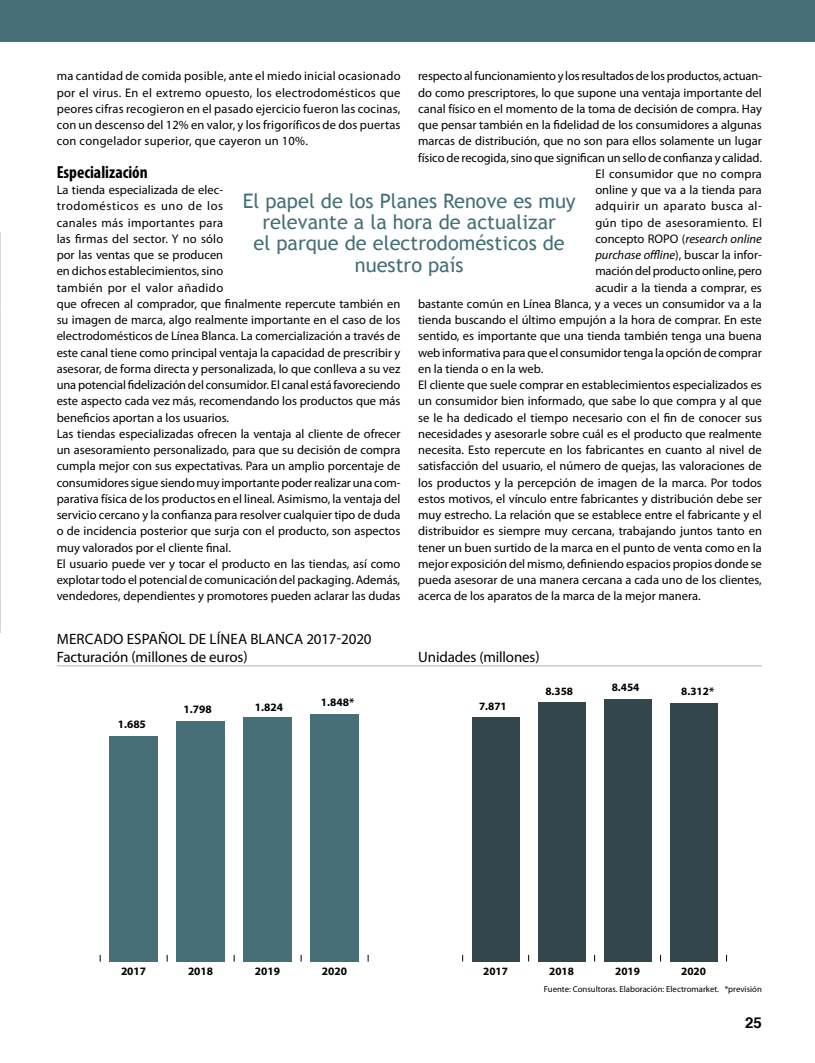
<style>
.page{position:relative;width:815px;height:1063px;background:#fff}
.page>*{position:absolute;margin:0;border:0;box-sizing:border-box;transform-origin:0 0}
.t1{font:20px/21.2px "Trebuchet MS";color:#466f77;text-align:center}
.t2{font:700 condensed 17.5px "Myriad Pro";color:#000}
.t3{font:15px/18px "Myriad Pro";letter-spacing:-.01em;color:#000}
.t4{font:700 15px "Helvetica";color:#000}
.t5{font:12.5px/16.2px "Myriad Pro";color:#000;text-align:justify}
.t6{font:italic 12.5px "Myriad Pro";color:#000}
.t7{font:12.5px "Myriad Pro";letter-spacing:.035em;color:#000}
.t8{font:12.5px "Myriad Pro";letter-spacing:.02em;color:#000}
.t9{font:700 11.38px "Myriad Pro";color:#000}
.t10{font:700 11.25px "Myriad Pro";color:#000}
.t11{font:8.75px "Myriad Pro";color:#000}
.s1{font-style:normal}
.s2{font-style:italic}
</style>
<div class="page">
<div style="left:0;top:0;width:815px;height:41px;background:#466f77"></div>
<img style="left:0;top:232px;width:1px;height:401px">
<hr style="left:57px;top:666px;width:361px;height:1px;background:#b3b2b2">
<hr style="left:418px;top:666px;width:344px;height:1px;background:#b3b2b2">
<div style="left:110px;top:736px;width:48px;height:226px;background:#466f77"></div>
<div style="left:177px;top:721px;width:48px;height:241px;background:#466f77"></div>
<div style="left:244px;top:717px;width:48px;height:245px;background:#466f77"></div>
<div style="left:310px;top:714px;width:49px;height:248px;background:#466f77"></div>
<div style="left:472px;top:717px;width:47px;height:244px;background:#33464b"></div>
<div style="left:538px;top:702px;width:47px;height:259px;background:#33464b"></div>
<div style="left:604px;top:699px;width:47px;height:262px;background:#33464b"></div>
<div style="left:670px;top:703px;width:47px;height:258px;background:#33464b"></div>
<p class="t5" style="left:418px;top:68px;width:345px">respecto al funcionamiento y los resultados de los productos, actuan-</p>
<p class="t5" style="left:418px;top:84px;width:345px">do como prescriptores, lo que supone una ventaja importante del</p>
<p class="t5" style="left:418px;top:100px;width:345px">canal físico en el momento de la toma de decisión de compra. Hay</p>
<p class="t5" style="left:418px;top:116px;width:345px">que pensar también en la fidelidad de los consumidores a algunas</p>
<p class="t5" style="left:418px;top:133px;width:345px">marcas de distribución, que no son para ellos solamente un lugar</p>
<p class="t5" style="left:418px;top:149px;width:345px">físico de recogida, sino que significan un sello de confianza y calidad.</p>
<p class="t5" style="left:595px;top:165px;width:168px">El consumidor que no compra</p>
<p class="t5" style="left:595px;top:181px;width:168px">online y que va a la tienda para</p>
<p class="t7" style="left:595px;top:198px;width:168px">adquirir un aparato busca al-</p>
<p class="t8" style="left:595px;top:215px;width:168px">gún tipo de asesoramiento. El</p>
<p class="t6" style="left:595px;top:231px;width:168px"><span class="s1">concepto ROPO (</span>research online</p>
<p class="t5" style="left:595px;top:246px;width:168px"><span class="s2">purchase offline</span>), buscar la infor-</p>
<p class="t5" style="left:595px;top:263px;width:168px">mación del producto online, pero</p>
<p class="t5" style="left:595px;top:279px;width:168px">acudir a la tienda a comprar, es</p>
<p class="t5" style="left:418px;top:295px;width:345px">bastante común en Línea Blanca, y a veces un consumidor va a la</p>
<p class="t5" style="left:418px;top:311px;width:345px">tienda buscando el último empujón a la hora de comprar. En este</p>
<p class="t5" style="left:418px;top:328px;width:345px">sentido, es importante que una tienda también tenga una buena</p>
<p class="t5" style="left:418px;top:344px;width:345px">web informativa para que el consumidor tenga la opción de comprar</p>
<p class="t5" style="left:418px;top:360px;width:127px">en la tienda o en la web.</p>
<p class="t5" style="left:418px;top:376px;width:345px">El cliente que suele comprar en establecimientos especializados es</p>
<p class="t5" style="left:418px;top:393px;width:345px">un consumidor bien informado, que sabe lo que compra y al que</p>
<p class="t5" style="left:418px;top:409px;width:345px">se le ha dedicado el tiempo necesario con el fin de conocer sus</p>
<p class="t5" style="left:418px;top:425px;width:345px">necesidades y asesorarle sobre cuál es el producto que realmente</p>
<p class="t5" style="left:418px;top:441px;width:345px">necesita. Esto repercute en los fabricantes en cuanto al nivel de</p>
<p class="t5" style="left:418px;top:458px;width:345px">satisfacción del usuario, el número de quejas, las valoraciones de</p>
<p class="t5" style="left:418px;top:474px;width:345px">los productos y la percepción de imagen de la marca. Por todos</p>
<p class="t5" style="left:418px;top:490px;width:345px">estos motivos, el vínculo entre fabricantes y distribución debe ser</p>
<p class="t5" style="left:418px;top:506px;width:345px">muy estrecho. La relación que se establece entre el fabricante y el</p>
<p class="t5" style="left:418px;top:523px;width:345px">distribuidor es siempre muy cercana, trabajando juntos tanto en</p>
<p class="t5" style="left:418px;top:539px;width:345px">tener un buen surtido de la marca en el punto de venta como en la</p>
<p class="t5" style="left:418px;top:555px;width:345px">mejor exposición del mismo, definiendo espacios propios donde se</p>
<p class="t5" style="left:418px;top:571px;width:345px">pueda asesorar de una manera cercana a cada uno de los clientes,</p>
<p class="t5" style="left:418px;top:588px;width:284px">acerca de los aparatos de la marca de la mejor manera.</p>
<p class="t5" style="left:57px;top:68px;width:345px">ma cantidad de comida posible, ante el miedo inicial ocasionado por el virus. En el extremo opuesto, los electrodomésticos que peores cifras recogieron en el pasado ejercicio fueron las cocinas, con un descenso del 12% en valor, y los frigoríficos de dos puertas con congelador superior, que cayeron un 10%.</p>
<h2 class="t2" style="left:57px;top:161px;width:93px">Especialización</h2>
<p class="t5" style="left:57px;top:181px;width:345px;text-align:left">La tienda especializada de elec-<br>trodomésticos es uno de los<br>canales más importantes para<br>las firmas del sector. Y no sólo<br>por las ventas que se producen<br>en dichos establecimientos, sino<br>también por el valor añadido<br>que ofrecen al comprador, que finalmente repercute también en su imagen de marca, algo realmente importante en el caso de los electrodomésticos de Línea Blanca. La comercialización a través de este canal tiene como principal ventaja la capacidad de prescribir y asesorar, de forma directa y personalizada, lo que conlleva a su vez una potencial fidelización del consumidor. El canal está favoreciendo este aspecto cada vez más, recomendando los productos que más beneficios aportan a los usuarios.<br>Las tiendas especializadas ofrecen la ventaja al cliente de ofrecer un asesoramiento personalizado, para que su decisión de compra cumpla mejor con sus expectativas. Para un amplio porcentaje de consumidores sigue siendo muy importante poder realizar una com&shy;parativa física de los productos en el lineal. Asimismo, la ventaja del servicio cercano y la confianza para resolver cualquier tipo de duda o de incidencia posterior que surja con el producto, son aspectos muy valorados por el cliente final.<br>El usuario puede ver y tocar el producto en las tiendas, así como explotar todo el potencial de comunicación del packaging. Además, vendedores, dependientes y promotores pueden aclarar las dudas</p>
<h1 class="t1" style="left:243px;top:191px;width:335px">El papel de los Planes Renove es muy relevante a la hora de actualizar<br>el parque de electrodomésticos de nuestro país</h1>
<p class="t3" style="left:57px;top:630px;width:316px">MERCADO ESPAÑOL DE LÍNEA BLANCA 2017-2020<br>Facturación (millones de euros)</p>
<p class="t9" style="left:118px;top:717px;width:30px">1.685</p>
<p class="t9" style="left:184px;top:702px;width:30px">1.798</p>
<p class="t9" style="left:255px;top:699px;width:30px">1.824</p>
<p class="t9" style="left:321px;top:695px;width:35px">1.848*</p>
<p class="t3" style="left:418px;top:648px;width:123px">Unidades (millones)</p>
<p class="t10" style="left:479px;top:699px;width:29px">7.871</p>
<p class="t10" style="left:545px;top:684px;width:29px">8.358</p>
<p class="t10" style="left:612px;top:680px;width:29px">8.454</p>
<p class="t10" style="left:681px;top:684px;width:34px">8.312*</p>
<p class="t9" style="left:121px;top:964px;width:27px">2017</p>
<p class="t9" style="left:188px;top:964px;width:27px">2018</p>
<p class="t9" style="left:255px;top:964px;width:27px">2019</p>
<p class="t9" style="left:322px;top:964px;width:27px">2020</p>
<p class="t10" style="left:483px;top:964px;width:26px">2017</p>
<p class="t10" style="left:549px;top:964px;width:26px">2018</p>
<p class="t10" style="left:615px;top:964px;width:26px">2019</p>
<p class="t10" style="left:681px;top:964px;width:26px">2020</p>
<p class="t11" style="left:544px;top:984px;width:219px">Fuente: Consultoras. Elaboración: Electromarket. *previsión</p>
<p class="t4" style="left:745px;top:1011px;width:18px">25</p>
</div>
